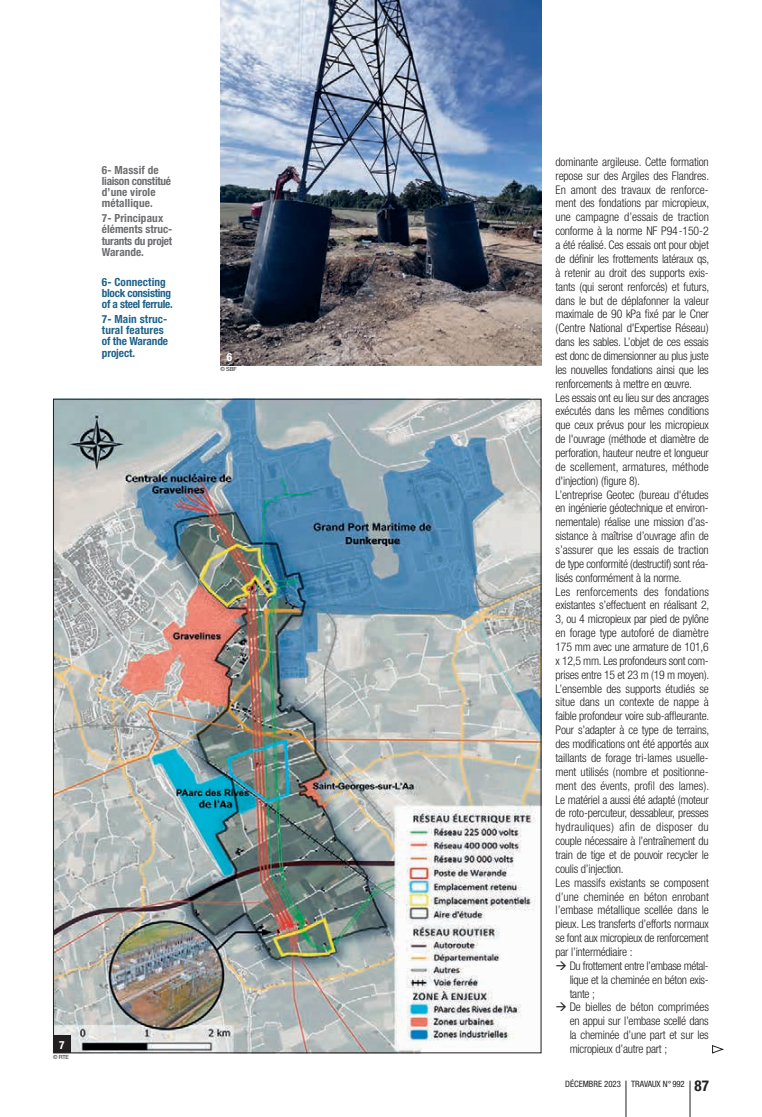
<style>
.page{position:relative;width:762px;height:1117px;background:#fff}
.page>*{position:absolute;margin:0;border:0;box-sizing:border-box;transform-origin:0 0}
.Dossier_texte_couran{font:300 condensed 11.88px/13.9px "Helvetica Neue";letter-spacing:-.02em;color:#231f20;text-align:justify}
.t1{font:700 condensed 11.25px/11.2px "Helvetica Neue";color:#6c6d70}
.t2{font:700 condensed 11.25px/11.2px "Helvetica Neue";letter-spacing:.01em;color:#1e628a}
.t3{font:700 condensed 11.25px/11.2px "Helvetica Neue";letter-spacing:-.01em;color:#1e628a}
.t4{font:700 condensed 11.25px "Helvetica Neue";color:#fff}
.t5{font:condensed 8.75px "Helvetica Neue";color:#231f20}
.Actu_légende{font:5.62px "Helvetica Neue";letter-spacing:-.02em;color:#231f20}
.s1{font-weight:700;font-size:15px}
</style>
<div class="page">
<hr style="left:626px;top:1080px;width:1px;height:36px;background:#231f20">
<hr style="left:690px;top:1080px;width:1px;height:36px;background:#231f20">
<img style="left:221px;top:0;width:320px;height:365px">
<img style="left:55px;top:401px;width:484px;height:649px">
<svg style="left:712px;top:1045px;width:11px;height:8px"></svg>
<div style="left:53px;top:1035px;width:18px;height:17px;background:#231f20"></div>
<p class="t1" style="left:102px;top:164px;width:71px">6- Massif de liaison constitué d’une virole métallique.</p>
<p class="t1" style="left:102px;top:212px;width:72px">7- Principaux éléments struc&shy;turants du projet<br>Warande.</p>
<p class="t3" style="left:102px;top:276px;width:72px">6- Connecting block consisting of a steel ferrule.</p>
<p class="t2" style="left:102px;top:313px;width:68px">7- Main struc&shy;tural features of the Warande project.</p>
<p class="t4" style="left:227px;top:350px;width:7px">6</p>
<p class="Actu_légende" style="left:220px;top:365px;width:18px">© SBF</p>
<p class="t4" style="left:59px;top:1037px;width:7px">7</p>
<p class="Actu_légende" style="left:53px;top:1052px;width:18px">© RTE</p>
<p class="Dossier_texte_couran" style="left:555px;top:155px;width:155px">dominante argileuse. Cette formation repose sur des Argiles des Flandres.<br>En amont des travaux de renforce&shy;ment des fondations par micropieux, une campagne d’essais de traction conforme à la norme NF P94-150-2 a été réalisé. Ces essais ont pour objet de définir les frottements latéraux qs, à retenir au droit des supports exis&shy;tants (qui seront renforcés) et futurs, dans le but de déplafonner la valeur maximale de 90 kPa fixé par le Cner (Centre National d'Expertise Réseau) dans les sables. L’objet de ces essais est donc de dimensionner au plus juste les nouvelles fondations ainsi que les renforcements à mettre en œuvre.</p>
<p class="Dossier_texte_couran" style="left:555px;top:390px;width:155px">Les essais ont eu lieu sur des ancrages exécutés dans les mêmes conditions que ceux prévus pour les micropieux de l'ouvrage (méthode et diamètre de perforation, hauteur neutre et longueur de scellement, armatures, méthode d'injection) (figure 8).</p>
<p class="Dossier_texte_couran" style="left:555px;top:487px;width:155px">L’entreprise Geotec (bureau d'études en ingénierie géotechnique et environ&shy;nementale) réalise une mission d’as&shy;sistance à maîtrise d’ouvrage afin de s’assurer que les essais de traction de type conformité (destructif) sont réa&shy;lisés conformément à la norme.</p>
<p class="Dossier_texte_couran" style="left:555px;top:584px;width:155px">Les renforcements des fondations existantes s’effectuent en réalisant 2, 3, ou 4 micropieux par pied de pylône en forage type autoforé de diamètre 175 mm avec une armature de 101,6 x 12,5 mm. Les profondeurs sont com&shy;prises entre 15 et 23 m (19 m moyen).<br>L’ensemble des supports étudiés se situe dans un contexte de nappe à faible profondeur voire sub-affleurante.<br>Pour s’adapter à ce type de terrains, des modifications ont été apportés aux taillants de forage tri-lames usuelle&shy;ment utilisés (nombre et positionne&shy;ment des évents, profil des lames).<br>Le matériel a aussi été adapté (moteur de roto-percuteur, dessableur, presses hydrauliques) afin de disposer du couple nécessaire à l’entraînement du train de tige et de pouvoir recycler le coulis d’injection.</p>
<p class="Dossier_texte_couran" style="left:555px;top:875px;width:155px">Les massifs existants se composent d’une cheminée en béton enrobant l’embase métallique scellée dans le pieux. Les transferts d’efforts normaux se font aux micropieux de renforcement par l’intermédiaire :</p>
<p class="Dossier_texte_couran" style="left:570px;top:958px;width:141px;text-indent:-14px">→ Du frottement entre l’embase métal&shy;lique et la cheminée en béton exis&shy;tante ;</p>
<p class="Dossier_texte_couran" style="left:570px;top:999px;width:141px;text-indent:-14px">→ De bielles de béton comprimées en appui sur l’embase scellé dans la cheminée d’une part et sur les micropieux d’autre part ;</p>
<p class="t5" style="left:565px;top:1078px;width:145px">DÉCEMBRE 2023 TRAVAUX N° 992 <span class="s1">87</span></p>
</div>
